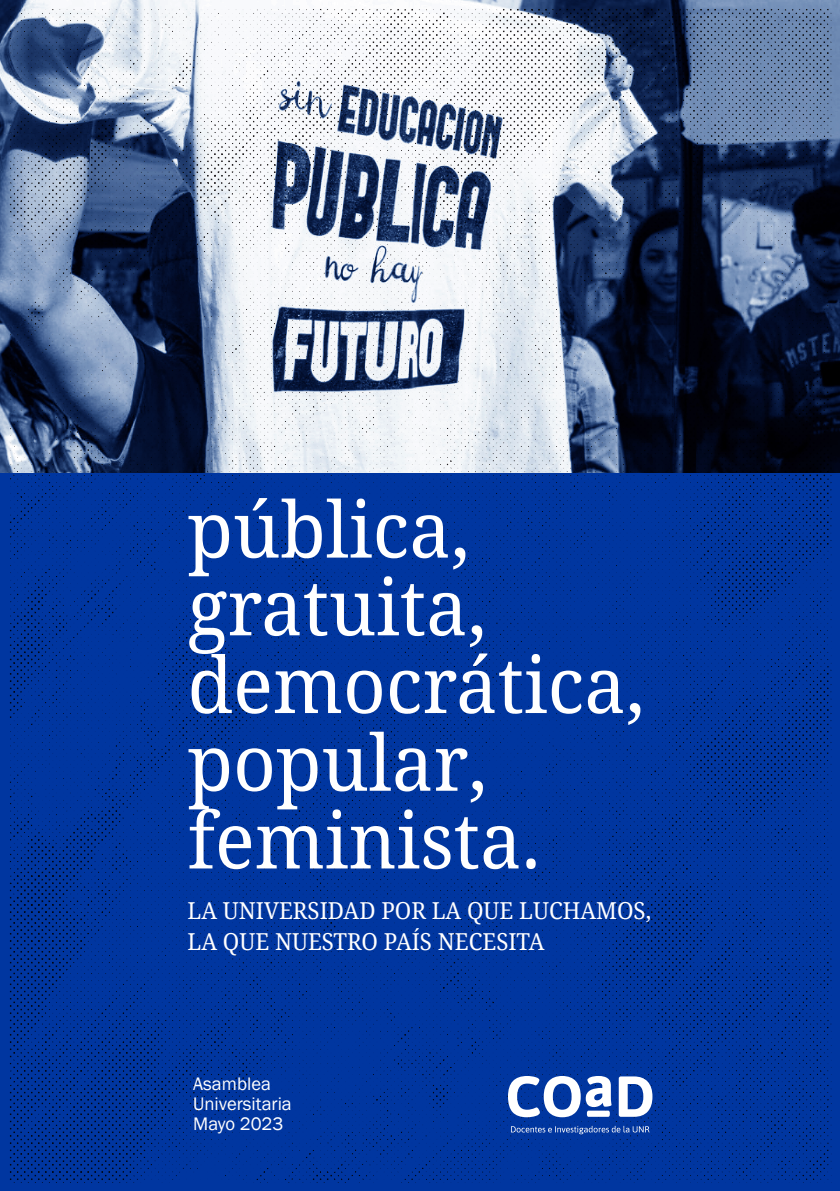
<style>
.page{position:relative;width:840px;height:1191px;background:#fff}
.page>*{position:absolute;margin:0;border:0;box-sizing:border-box;transform-origin:0 0}
.t1{font:77.6px/77.6px "Noto Serif";color:#fff;scale:.95 1}
.t2{font:23.4px/31px "Noto Serif";color:#fff;scale:.95 1}
.t3{font:18.6px/20.2px "Franklin Gothic";color:#fff}
</style>
<div class="page">
<img style="left:0;top:0;width:839px;height:1191px">
<svg style="left:618px;top:1076px;width:34px;height:40px"></svg>
<svg style="left:507px;top:1076px;width:104px;height:41px"></svg>
<svg style="left:510px;top:1125px;width:139px;height:9px"></svg>
<h1 class="t1" style="left:187px;top:488px;width:482px">pública, gratuita, democrática, popular, feminista.</h1>
<p class="t2" style="left:187px;top:894px;width:489px">LA UNIVERSIDAD POR LA QUE LUCHAMOS,<br>LA QUE NUESTRO PAÍS NECESITA</p>
<p class="t3" style="left:193px;top:1073px;width:100px">Asamblea<br>Universitaria<br>Mayo 2023</p>
</div>
